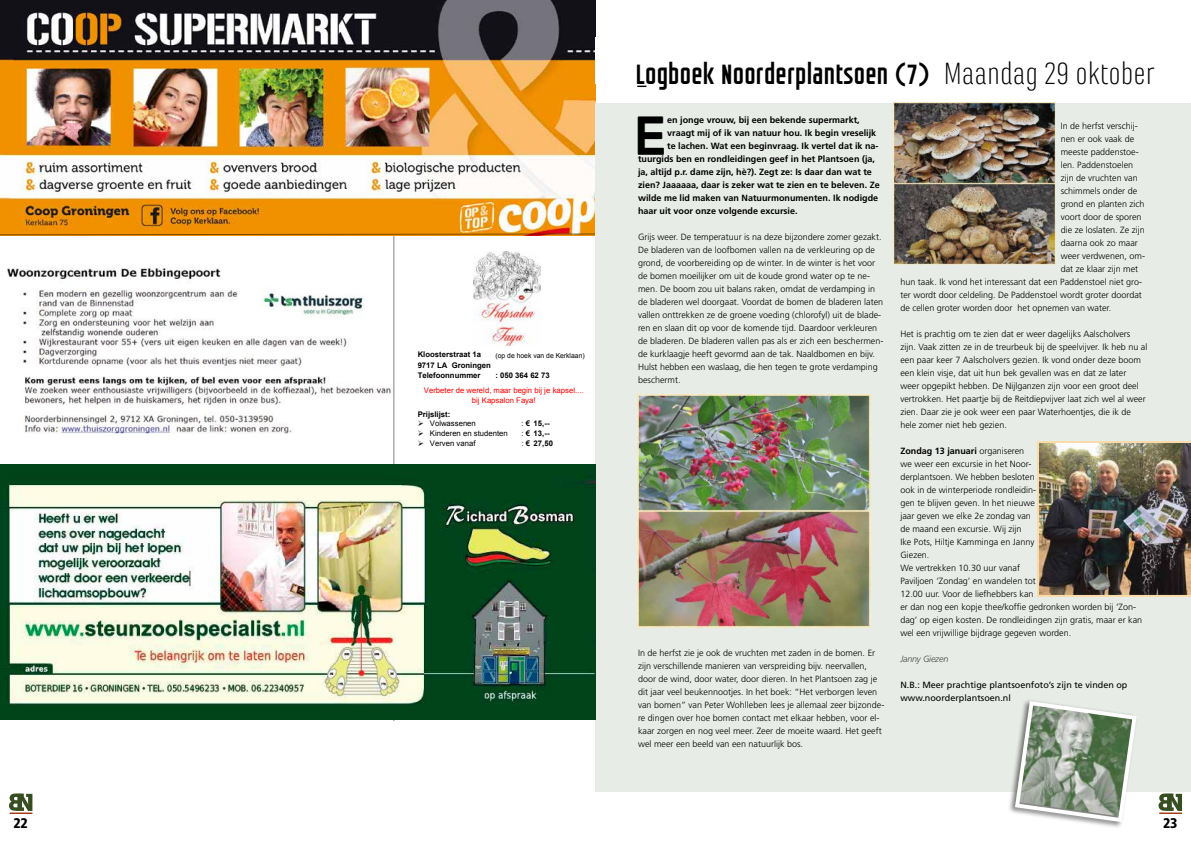
<style>
.page{position:relative;width:1191px;height:842px;background:#fff}
.page>*{position:absolute;margin:0;border:0;box-sizing:border-box;transform-origin:0 0}
.t1{font:44.6px "FARRAY";color:#000}
.t2{font:28px "GROTESKIA";color:#000}
.t3{font:900 condensed 14px "Frutiger LT Std";color:#000}
.t4{font:300 9px/13px "Frutiger LT Std";color:#000}
.t5{font:700 9px "Frutiger LT Std";color:#000}
.t6{font:9px/13px "Frutiger LT Std";color:#000}
.t7{font:italic 300 9px "Frutiger LT Std";letter-spacing:-.025em;color:#4a4948}
.t8{font:700 7.7px/10.5px "Arial";color:#000}
.t9{font:7.7px/10.2px "Arial";color:#f00;text-align:center}
.t10{font:7.7px "Arial";color:#000}
.t11{font:6.9px "Arial";color:#000}
.s1{font-weight:400}
.s2{font-family:"Marianina FYW01";font-weight:300;font-size:32px}
.s3{font-weight:700}
</style>
<div class="page">
<svg style="left:9px;top:793px;width:23px;height:18px"></svg>
<hr style="left:10px;top:812px;width:22px;height:2px;background:#a53816">
<svg style="left:1158px;top:793px;width:24px;height:18px"></svg>
<hr style="left:1159px;top:812px;width:23px;height:2px;background:#a53816">
<img style="left:7px;top:268px;width:384px;height:166px">
<svg style="left:0;top:464px;width:595px;height:1px"></svg>
<hr style="left:393px;top:235px;width:1px;height:486px;background:#000">
<img style="left:0;top:0;width:595px;height:220px">
<div style="left:595px;top:103px;width:596px;height:688px;background:#e7ece6"></div>
<div style="left:1007px;top:699px;width:131px;height:130px;background:#4a4948;opacity:.75"></div>
<svg style="left:1012px;top:699px;width:126px;height:125px"></svg>
<img style="left:0;top:465px;width:595px;height:255px">
<img style="left:637px;top:395px;width:233px;height:233px">
<img style="left:893px;top:103px;width:162px;height:162px">
<div style="left:1037px;top:441px;width:154px;height:156px;background:#f9dca9"></div>
<img style="left:1039px;top:443px;width:152px;height:152px">
<img style="left:473px;top:252px;width:67px;height:93px">
<img style="left:0;top:220px;width:595px;height:16px">
<p class="t8" style="left:418px;top:349px;width:75px">Kloosterstraat 1a<br>9717 LA Groningen<br>Telefoonnummer</p>
<p class="t11" style="left:495px;top:351px;width:91px">(op de hoek van de Kerklaan)</p>
<p class="t8" style="left:495px;top:370px;width:56px">: 050 364 62 73</p>
<p class="t9" style="left:424px;top:385px;width:161px">Verbeter de wereld, maar begin bij je kapsel.... bij Kapsalon Faya!</p>
<p class="t8" style="left:418px;top:409px;width:34px">Prijslijst:</p>
<p class="t10" style="left:418px;top:418px;width:60px">➢ Volwassenen</p>
<p class="t8" style="left:521px;top:418px;width:30px"><span class="s1">:</span> € 15,--</p>
<p class="t10" style="left:418px;top:428px;width:92px">➢ Kinderen en studenten</p>
<p class="t8" style="left:521px;top:428px;width:30px"><span class="s1">:</span> € 13,--</p>
<p class="t10" style="left:418px;top:439px;width:59px">➢ Verven vanaf</p>
<p class="t8" style="left:521px;top:439px;width:33px"><span class="s1">:</span> € 27,50</p>
<h2 class="t2" style="left:637px;top:57px;width:519px">Logboek Noorderplantsoen (7) <span class="s2">Maandag 29 oktober</span></h2>
<h1 class="t1" style="left:635px;top:103px;width:34px">E</h1>
<p class="t5" style="left:667px;top:114px;width:194px">en jonge vrouw, bij een bekende supermarkt,</p>
<p class="t5" style="left:667px;top:127px;width:210px">vraagt mij of ik van natuur hou. Ik begin vreselijk</p>
<p class="t5" style="left:667px;top:140px;width:213px">te lachen. Wat een beginvraag. Ik vertel dat ik na-</p>
<p class="t5" style="left:638px;top:153px;width:238px">tuurgids ben en rondleidingen geef in het Plantsoen (ja,</p>
<p class="t5" style="left:638px;top:166px;width:235px">ja, altijd p.r. dame zijn, hè?). Zegt ze: Is daar dan wat te</p>
<p class="t5" style="left:638px;top:179px;width:243px">zien? Jaaaaaa, daar is zeker wat te zien en te beleven. Ze</p>
<p class="t5" style="left:638px;top:192px;width:242px">wilde me lid maken van Natuurmonumenten. Ik nodigde</p>
<p class="t5" style="left:638px;top:205px;width:161px">haar uit voor onze volgende excursie.</p>
<p class="t4" style="left:638px;top:230px;width:247px">Grijs weer. De temperatuur is na deze bijzondere zomer gezakt.<br>De bladeren van de loofbomen vallen na de verkleuring op de grond, de voorbereiding op de winter. In de winter is het voor de bomen moeilijker om uit de koude grond water op te ne&shy;men. De boom zou uit balans raken, omdat de verdamping in de bladeren wel doorgaat. Voordat de bomen de bladeren laten vallen onttrekken ze de groene voeding (chlorofyl) uit de blade&shy;ren en slaan dit op voor de komende tijd. Daardoor verkleuren de bladeren. De bladeren vallen pas als er zich een beschermen&shy;de kurklaagje heeft gevormd aan de tak. Naaldbomen en bijv.<br>Hulst hebben een waslaag, die hen tegen te grote verdamping beschermt.</p>
<p class="t4" style="left:638px;top:646px;width:248px">In de herfst zie je ook de vruchten met zaden in de bomen. Er zijn verschillende manieren van verspreiding bijv. neervallen, door de wind, door water, door dieren. In het Plantsoen zag je dit jaar veel beukennootjes. In het boek: “Het verborgen leven van bomen” van Peter Wohlleben lees je allemaal zeer bijzonde&shy;re dingen over hoe bomen contact met elkaar hebben, voor el&shy;kaar zorgen en nog veel meer. Zeer de moeite waard. Het geeft wel meer een beeld van een natuurlijk bos.</p>
<p class="t4" style="left:1060px;top:120px;width:78px">In de herfst verschij-</p>
<p class="t4" style="left:1060px;top:133px;width:75px">nen er ook vaak de</p>
<p class="t4" style="left:1060px;top:146px;width:80px">meeste paddenstoe-</p>
<p class="t4" style="left:1060px;top:159px;width:74px">len. Paddenstoelen</p>
<p class="t4" style="left:1060px;top:172px;width:79px">zijn de vruchten van</p>
<p class="t4" style="left:1060px;top:185px;width:78px">schimmels onder de</p>
<p class="t4" style="left:1060px;top:198px;width:85px">grond en planten zich</p>
<p class="t4" style="left:1060px;top:211px;width:82px">voort door de sporen</p>
<p class="t4" style="left:1060px;top:224px;width:86px">die ze loslaten. Ze zijn</p>
<p class="t4" style="left:1060px;top:237px;width:79px">daarna ook zo maar</p>
<p class="t4" style="left:1060px;top:250px;width:86px">weer verdwenen, om-</p>
<p class="t4" style="left:1060px;top:263px;width:79px">dat ze klaar zijn met</p>
<p class="t4" style="left:900px;top:275px;width:243px">hun taak. Ik vond het interessant dat een Paddenstoel niet gro-</p>
<p class="t4" style="left:900px;top:288px;width:243px">ter wordt door celdeling. De Paddenstoel wordt groter doordat</p>
<p class="t4" style="left:900px;top:301px;width:212px">de cellen groter worden door het opnemen van water.</p>
<p class="t4" style="left:900px;top:327px;width:249px">Het is prachtig om te zien dat er weer dagelijks Aalscholvers zijn. Vaak zitten ze in de treurbeuk bij de speelvijver. Ik heb nu al een paar keer 7 Aalscholvers gezien. Ik vond onder deze boom een klein visje, dat uit hun bek gevallen was en dat ze later weer opgepikt hebben. De Nijlganzen zijn voor een groot deel vertrokken. Het paartje bij de Reitdiepvijver laat zich wel al weer zien. Daar zie je ook weer een paar Waterhoentjes, die ik de hele zomer niet heb gezien.</p>
<p class="t4" style="left:900px;top:444px;width:243px"><span class="s3">Zondag 13 januari</span> organiseren<br>we weer een excursie in het Noor-<br>derplantsoen. We hebben besloten<br>ook in de winterperiode rondleidin-<br>gen te blijven geven. In het nieuwe<br>jaar geven we elke 2e zondag van<br>de maand een excursie. Wij zijn<br>Ike Pots, Hiltje Kamminga en Janny<br>Giezen.<br>We vertrekken 10.30 uur vanaf<br>Paviljoen ‘Zondag’ en wandelen tot<br>12.00 uur. Voor de liefhebbers kan<br>er dan nog een kopje thee/koffie gedronken worden bij ‘Zon&shy;dag’ op eigen kosten. De rondleidingen zijn gratis, maar er kan wel een vrijwillige bijdrage gegeven worden.</p>
<p class="t7" style="left:900px;top:654px;width:50px">Janny Giezen</p>
<p class="t6" style="left:900px;top:678px;width:229px">N.B.: Meer prachtige plantsoenfoto’s zijn te vinden op www.noorderplantsoen.nl</p>
<h3 class="t3" style="left:14px;top:815px;width:16px">22</h3>
<h3 class="t3" style="left:1163px;top:815px;width:16px">23</h3>
</div>
